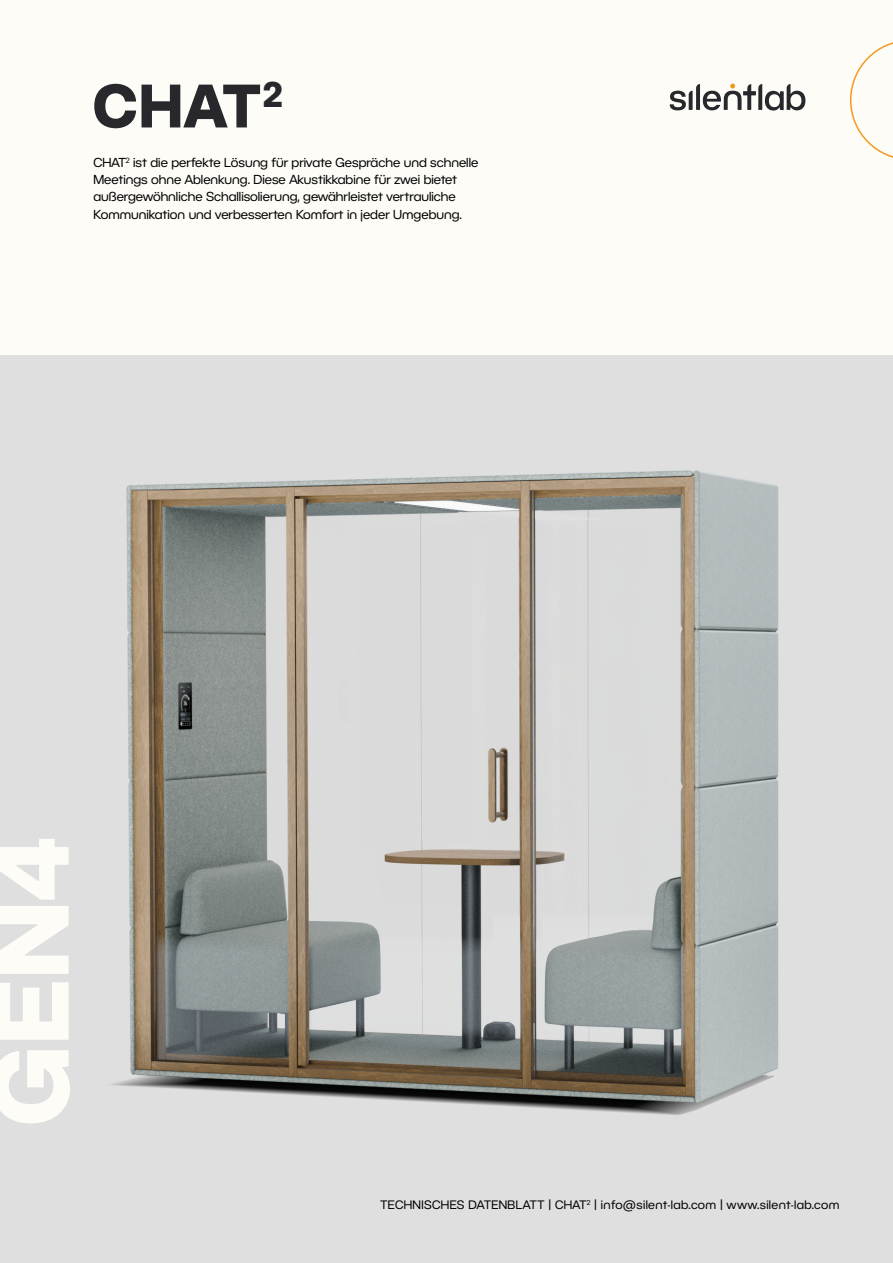
<style>
.page{position:relative;width:893px;height:1263px;background:#fff}
.page>*{position:absolute;margin:0;border:0;box-sizing:border-box;transform-origin:0 0}
.t1{font:700 105px "BC Novatica CYR";color:#fdfcf7}
.t2{font:700 60px "BC Novatica CYR";color:#27272c}
.t3{font:12.75px/17.2px "BC Novatica CYR";color:#000}
.t4{font:12px "BC Novatica CYR";letter-spacing:.03em;color:#000}
</style>
<div class="page">
<div style="left:0;top:0;width:893px;height:355px;background:#fdfcf7"></div>
<svg style="left:670px;top:84px;width:136px;height:27px"></svg>
<svg style="left:850px;top:42px;width:43px;height:116px"></svg>
<div style="left:0;top:355px;width:893px;height:908px;background:#dfdfdf"></div>
<img style="left:110px;top:470px;width:669px;height:645px">
<h2 class="t2" style="left:92px;top:68px;width:193px">CHAT<sup>2</sup></h2>
<p class="t3" style="left:93px;top:153px;width:386px">CHAT<sup>2</sup> ist die perfekte Lösung für private Gespräche und schnelle Meetings ohne Ablenkung. Diese Akustikkabine für zwei bietet außergewöhnliche Schallisolierung, gewährleistet vertrauliche Kommunikation und verbesserten Komfort in jeder Umgebung.</p>
<h1 class="t1" style="left:-36px;top:1126px;width:290px;rotate:-90deg">GEN4</h1>
<p class="t4" style="left:381px;top:1197px;width:460px">TECHNISCHES DATENBLATT | CHAT<sup>2</sup> | info@silent-lab.com | www.silent-lab.com</p>
</div>
